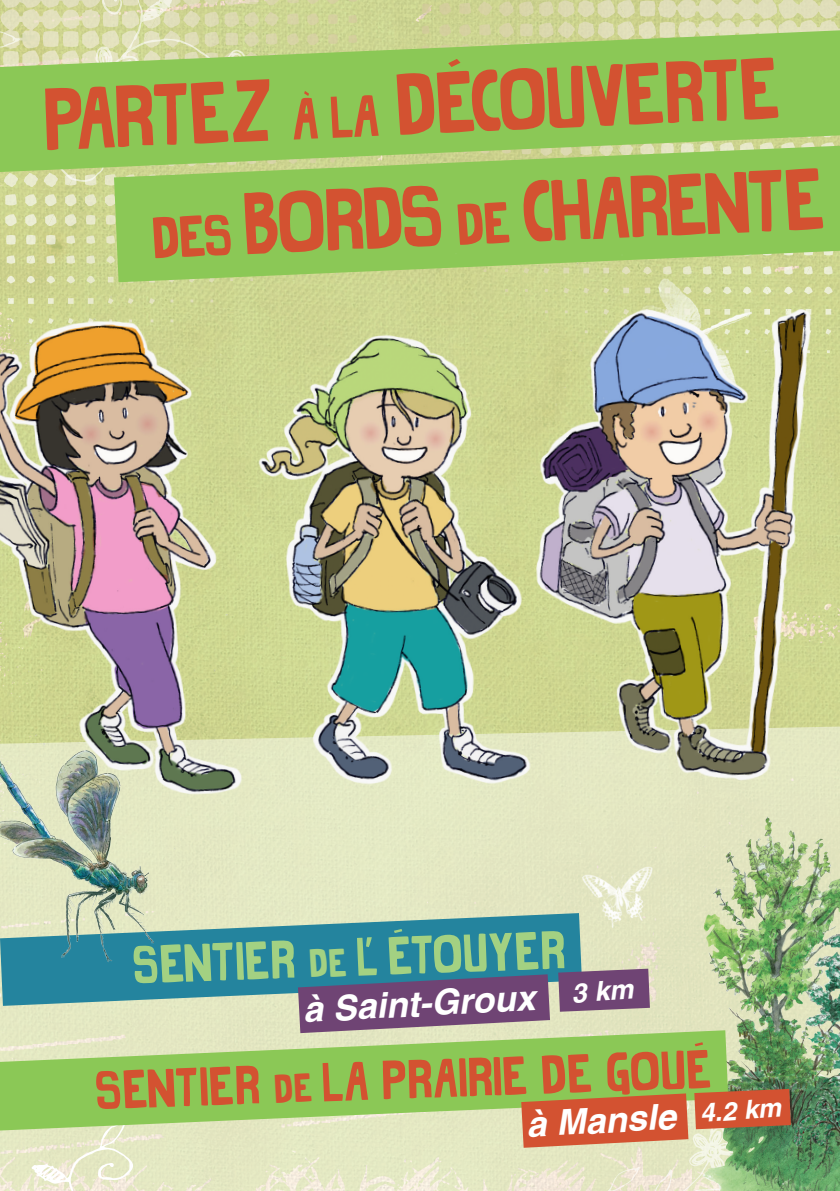
<style>
.page{position:relative;width:840px;height:1191px;background:#fff}
.page>*{position:absolute;margin:0;border:0;box-sizing:border-box;transform-origin:0 0}
.t1{font:87.8px "Grind Zero";color:#d35231}
.t2{font:54.8px "Grind Zero";color:#d35231}
.t3{font:54.2px "Grind Zero";color:#a3d182}
.t4{font:italic 700 35.4px "Helvetica";color:#fff}
.t5{font:italic 700 26px "Helvetica";color:#fff}
.s1{font-size:58.8px}
.s2{font-size:40px}
.s3{font-size:40.6px}
</style>
<div class="page">
<img style="left:0;top:0;width:839px;height:225px">
<svg style="left:0;top:0;width:286px;height:182px;background:#d9dba9"></svg>
<svg style="left:823px;top:26px;width:16px;height:4px"></svg>
<svg style="left:0;top:30px;width:839px;height:142px;background:#97ca63"></svg>
<svg style="left:114px;top:146px;width:725px;height:79px;background:#92c95d"></svg>
<svg style="left:448px;top:59px;width:12px;height:8px"></svg>
<svg style="left:304px;top:91px;width:5px;height:5px"></svg>
<svg style="left:0;top:893px;width:701px;height:298px;background:#e4e7c4"></svg>
<img style="left:701px;top:893px;width:138px;height:298px">
<svg style="left:0;top:1030px;width:727px;height:100px;background:#a3d074"></svg>
<svg style="left:0;top:913px;width:581px;height:93px;background:#4595a4"></svg>
<img style="left:0;top:893px;width:190px;height:88px">
<img style="left:0;top:225px;width:839px;height:668px">
<svg style="left:521px;top:1073px;width:310px;height:118px;background:#ae9e6e"></svg>
<svg style="left:298px;top:974px;width:251px;height:59px;background:#735d81"></svg>
<svg style="left:694px;top:1042px;width:8px;height:4px"></svg>
<svg style="left:393px;top:929px;width:9px;height:4px"></svg>
<svg style="left:558px;top:968px;width:91px;height:43px;background:#75517a"></svg>
<p class="t1" style="left:45px;top:78px;width:741px;rotate:-2deg">Partez <span class="s1">A la</span> decouverte</p>
<p class="t1" style="left:152px;top:186px;width:678px;rotate:-2deg"><span class="s1">des</span> Bords <span class="s1">de</span> Charente</p>
<p class="t3" style="left:133px;top:941px;width:436px;rotate:-2deg">Sentier <span class="s2">de</span> l’ etouyer</p>
<p class="t4" style="left:302px;top:989px;width:233px;rotate:-3deg">à Saint-Groux</p>
<p class="t2" style="left:95px;top:1066px;width:620px;rotate:-2deg">Sentier <span class="s3">de</span> la prairie de GOUE</p>
<p class="t5" style="left:698px;top:1098px;width:82px;rotate:-4deg">4.2 km</p>
<p class="t4" style="left:525px;top:1103px;width:151px;rotate:-3deg">à Mansle</p>
</div>
